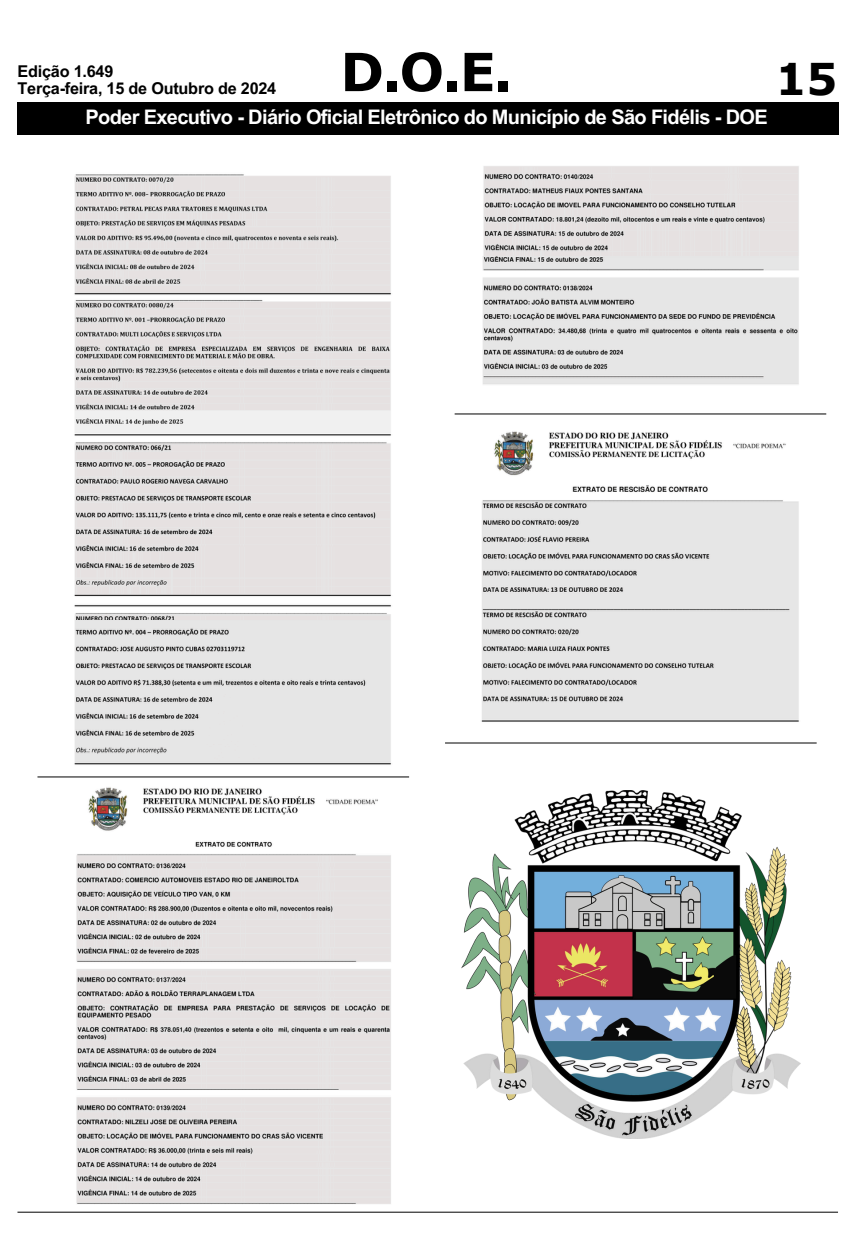
<style>
.page{position:relative;width:855px;height:1242px;background:#fff}
.page>*{position:absolute;margin:0;border:0;box-sizing:border-box;transform-origin:0 0}
.t1{font:700 52.62px "Verdana Pro";color:#000}
.t2{font:700 43.75px "Verdana Pro";color:#000}
.t3{font:700 20px "Arial MT Pro";letter-spacing:-.035em;color:#fff}
.t4{font:700 16.25px "Arial MT Pro";letter-spacing:-.015em;color:#000}
</style>
<div class="page">
<div style="left:17px;top:102px;width:821px;height:33px;background:#000"></div>
<hr style="left:17px;top:1211px;width:821px;height:1px;background:#000">
<img style="left:74px;top:174px;width:318px;height:447px">
<img style="left:74px;top:621px;width:336px;height:156px">
<img style="left:37px;top:777px;width:373px;height:427px">
<img style="left:483px;top:166px;width:316px;height:91px">
<img style="left:482px;top:257px;width:317px;height:128px">
<img style="left:445px;top:431px;width:372px;height:313px">
<hr style="left:37px;top:776px;width:372px;height:1px;background:#000">
<hr style="left:455px;top:413px;width:371px;height:1px;background:#000">
<hr style="left:445px;top:742px;width:372px;height:1px;background:#000">
<img style="left:462px;top:790px;width:338px;height:348px">
<p class="t4" style="left:17px;top:65px;width:97px">Edição 1.649</p>
<p class="t4" style="left:17px;top:83px;width:260px">Terça-feira, 15 de Outubro de 2024</p>
<p class="t1" style="left:340px;top:38px;width:174px">D.O.E.</p>
<p class="t3" style="left:85px;top:109px;width:684px">Poder Executivo - Diário Oficial Eletrônico do Município de São Fidélis - DOE</p>
<p class="t2" style="left:775px;top:51px;width:64px">15</p>
</div>
